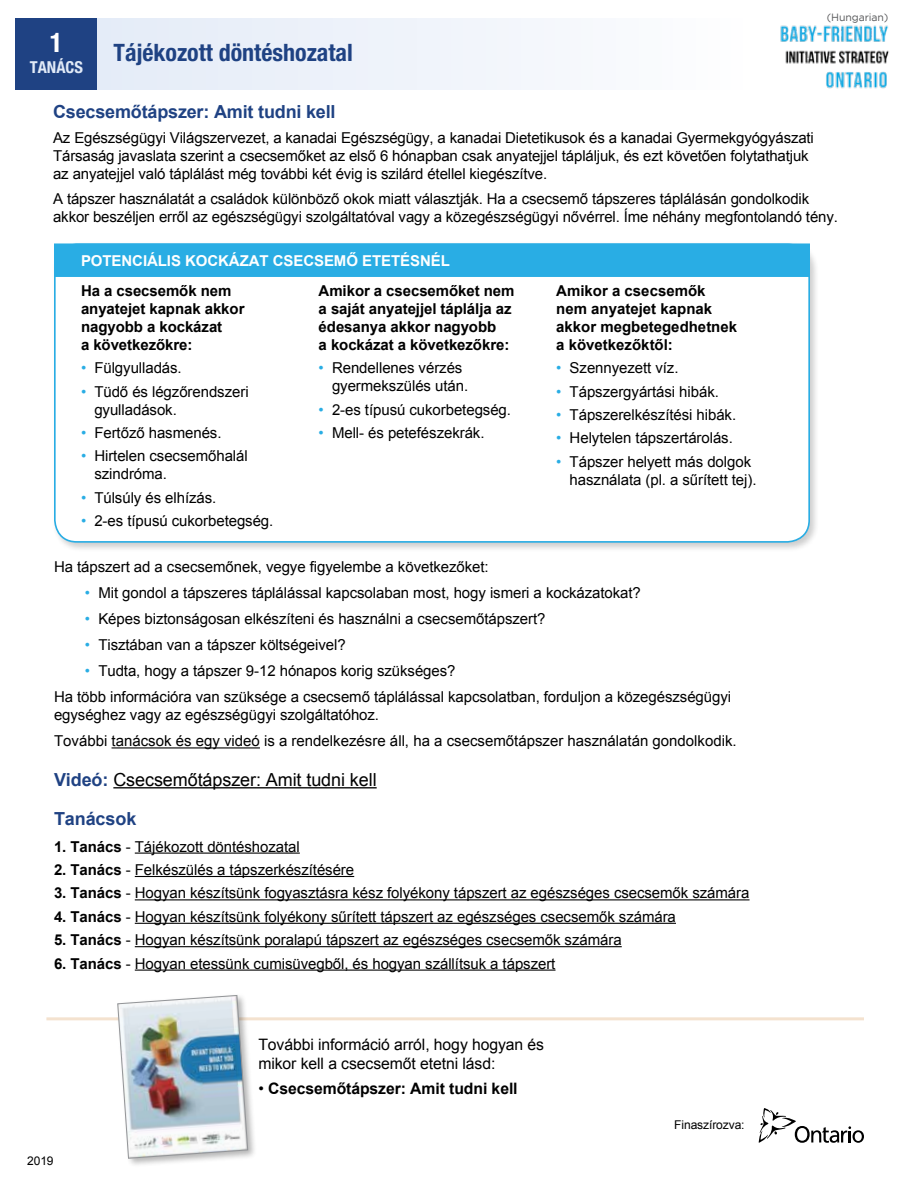
<style>
.page{position:relative;width:918px;height:1188px;background:#fff}
.page>*{position:absolute;margin:0;border:0;box-sizing:border-box;transform-origin:0 0}
.t1{font:700 condensed 27px "Helvetica Neue LT Pro";color:#fff}
.t2{font:700 condensed 24px "Helvetica Neue LT Pro";color:#1f4283}
.t3{font:18px/39.6px "Arial";letter-spacing:-.005em;color:#000}
.t4{font:700 18px "Arial";letter-spacing:-.01em;color:#1f4283}
.t5{font:700 condensed 16.5px "Helvetica Neue LT Pro";color:#e1eaf7}
.t6{font:15.75px/19.5px "Arial";letter-spacing:-.005em;color:#000}
.t7{font:700 15.75px "Arial";letter-spacing:-.005em;color:#000}
.t8{font:15px/18px "Arial";letter-spacing:-.005em;color:#000}
.t9{font:700 15px/18px "Arial";letter-spacing:-.005em;color:#000}
.t10{font:700 15px "Arial";letter-spacing:-.005em;color:#fff}
.t11{font:12.15px "Arial";letter-spacing:-.01em;color:#000}
.t12{font:12px "Arial";color:#000}
.t13{font:10.5px "Gotham";letter-spacing:-.01em;color:#58595b}
.s1{color:#29ade4}
.s2{font-weight:700;color:#1f4283}
.s3{font-weight:700}
.s4{font-weight:400}
</style>
<div class="page">
<div style="left:52px;top:241px;width:768px;height:312px;background:#000;opacity:.2"></div>
<div style="left:55px;top:244px;width:754px;height:298px;background:#fff;border-radius:22px"></div>
<div style="left:54px;top:243px;width:756px;height:34px;background:#29ade4;border:2px solid #29ade4"></div>
<hr style="left:112px;top:747px;width:148px;height:1px;background:#000">
<hr style="left:113px;top:787px;width:264px;height:1px;background:#000">
<hr style="left:135px;top:853px;width:165px;height:1px;background:#000">
<hr style="left:135px;top:876px;width:219px;height:1px;background:#000">
<hr style="left:135px;top:899px;width:615px;height:1px;background:#000">
<hr style="left:135px;top:923px;width:541px;height:1px;background:#000">
<hr style="left:135px;top:946px;width:487px;height:1px;background:#000">
<hr style="left:135px;top:970px;width:421px;height:1px;background:#000">
<hr style="left:46px;top:1017px;width:818px;height:3px;background:#f4e2cf">
<div style="left:115px;top:993px;width:142px;height:175px;background:#000;opacity:.3"></div>
<img style="left:118px;top:995px;width:130px;height:163px">
<div style="left:15px;top:18px;width:736px;height:72px;background:linear-gradient(to bottom,#f0f4fb,#f0f4fb)"></div>
<div style="left:15px;top:18px;width:82px;height:72px;background:#1f4283"></div>
<svg style="left:759px;top:1108px;width:105px;height:35px"></svg>
<img style="left:780px;top:25px;width:109px;height:64px">
<h1 class="t1" style="left:50px;top:26px;width:14px">1</h1>
<p class="t5" style="left:30px;top:57px;width:55px">TANÁCS</p>
<h2 class="t2" style="left:114px;top:38px;width:241px">Tájékozott döntéshozatal</h2>
<p class="t13" style="left:827px;top:12px;width:63px">(Hungarian)</p>
<p class="t4" style="left:53px;top:100px;width:284px">Csecsemőtápszer: Amit tudni kell</p>
<p class="t8" style="left:53px;top:129px;width:762px">Az Egészségügyi Világszervezet, a kanadai Egészségügy, a kanadai Dietetikusok és a kanadai Gyermekgyógyászati<br>Társaság javaslata szerint a csecsemőket az első 6 hónapban csak anyatejjel tápláljuk, és ezt követően folytathatjuk az anyatejjel való táplálást még további két évig is szilárd étellel kiegészítve.</p>
<p class="t8" style="left:53px;top:190px;width:786px">A tápszer használatát a családok különböző okok miatt választják. Ha a csecsemő tápszeres táplálásán gondolkodik akkor beszéljen erről az egészségügyi szolgáltatóval vagy a közegészségügyi nővérrel. Íme néhány megfontolandó tény.</p>
<p class="t10" style="left:81px;top:251px;width:370px">POTENCIÁLIS KOCKÁZAT CSECSEMŐ ETETÉSNÉL</p>
<p class="t9" style="left:81px;top:282px;width:165px">Ha a csecsemők nem anyatejet kapnak akkor nagyobb a kockázat<br>a következőkre:</p>
<p class="t8" style="left:81px;top:359px;width:102px"><span class="s1">•</span> Fülgyulladás.</p>
<p class="t8" style="left:94px;top:382px;width:156px;text-indent:-13px"><span class="s1">•</span> Tüdő és légzőrendszeri gyulladások.</p>
<p class="t8" style="left:81px;top:424px;width:142px"><span class="s1">•</span> Fertőző hasmenés.</p>
<p class="t8" style="left:94px;top:447px;width:155px;text-indent:-13px"><span class="s1">•</span> Hirtelen csecsemőhalál szindróma.</p>
<p class="t8" style="left:81px;top:489px;width:137px"><span class="s1">•</span> Túlsúly és elhízás.</p>
<p class="t8" style="left:81px;top:512px;width:194px"><span class="s1">•</span> 2-es típusú cukorbetegség.</p>
<p class="t9" style="left:319px;top:282px;width:197px">Amikor a csecsemőket nem a saját anyatejjel táplálja az édesanya akkor nagyobb<br>a kockázat a következőkre:</p>
<p class="t8" style="left:332px;top:359px;width:138px;text-indent:-13px"><span class="s1">•</span> Rendellenes vérzés gyermekszülés után.</p>
<p class="t8" style="left:319px;top:400px;width:194px"><span class="s1">•</span> 2-es típusú cukorbetegség.</p>
<p class="t8" style="left:319px;top:424px;width:167px"><span class="s1">•</span> Mell- és petefészekrák.</p>
<p class="t9" style="left:556px;top:282px;width:182px">Amikor a csecsemők nem anyatejet kapnak akkor megbetegedhetnek a következőktől:</p>
<p class="t8" style="left:556px;top:359px;width:124px"><span class="s1">•</span> Szennyezett víz.</p>
<p class="t8" style="left:556px;top:382px;width:164px"><span class="s1">•</span> Tápszergyártási hibák.</p>
<p class="t8" style="left:556px;top:406px;width:181px"><span class="s1">•</span> Tápszerelkészítési hibák.</p>
<p class="t8" style="left:556px;top:429px;width:178px"><span class="s1">•</span> Helytelen tápszertárolás.</p>
<p class="t8" style="left:570px;top:453px;width:188px;text-indent:-13px"><span class="s1">•</span> Tápszer helyett más dolgok használata (pl. a sűrített tej).</p>
<p class="t8" style="left:54px;top:558px;width:436px">Ha tápszert ad a csecsemőnek, vegye figyelembe a következőket:</p>
<p class="t8" style="left:85px;top:584px;width:558px"><span class="s1">•</span> Mit gondol a tápszeres táplálással kapcsolaban most, hogy ismeri a kockázatokat?</p>
<p class="t8" style="left:85px;top:610px;width:462px"><span class="s1">•</span> Képes biztonságosan elkészíteni és használni a csecsemőtápszert?</p>
<p class="t8" style="left:85px;top:636px;width:262px"><span class="s1">•</span> Tisztában van a tápszer költségeivel?</p>
<p class="t8" style="left:54px;top:658px;width:679px;line-height:26.1px;text-indent:31px"><span class="s1">•</span> Tudta, hogy a tápszer 9-12 hónapos korig szükséges?<br>Ha több információra van szüksége a csecsemő táplálással kapcsolatban, forduljon a közegészségügyi</p>
<p class="t8" style="left:54px;top:702px;width:684px;line-height:26.1px">egységhez vagy az egészségügyi szolgáltatóhoz.<br>További tanácsok és egy videó is a rendelkezésre áll, ha a csecsemőtápszer használatán gondolkodik.</p>
<p class="t3" style="left:54px;top:760px;width:324px"><span class="s2">Videó:</span> Csecsemőtápszer: Amit tudni kell<br><span class="s2">Tanácsok</span></p>
<p class="t8" style="left:54px;top:837px;width:247px"><span class="s3">1. Tanács</span> - Tájékozott döntéshozatal</p>
<p class="t8" style="left:54px;top:861px;width:302px"><span class="s3">2. Tanács</span> - Felkészülés a tápszerkészítésére</p>
<p class="t8" style="left:54px;top:884px;width:697px"><span class="s3">3. Tanács</span> - Hogyan készítsünk fogyasztásra kész folyékony tápszert az egészséges csecsemők számára</p>
<p class="t8" style="left:54px;top:908px;width:623px"><span class="s3">4. Tanács</span> - Hogyan készítsünk folyékony sűrített tápszert az egészséges csecsemők számára</p>
<p class="t8" style="left:54px;top:931px;width:569px"><span class="s3">5. Tanács</span> - Hogyan készítsünk poralapú tápszert az egészséges csecsemők számára</p>
<p class="t8" style="left:54px;top:954px;width:503px"><span class="s3">6. Tanács</span> - Hogyan etessünk cumisüvegből, és hogyan szállítsuk a tápszert</p>
<p class="t12" style="left:27px;top:1153px;width:28px">2019</p>
<p class="t6" style="left:258px;top:1035px;width:287px">További információ arról, hogy hogyan és mikor kell a csecsemőt etetni lásd:</p>
<p class="t7" style="left:258px;top:1078px;width:261px"><span class="s4">•</span> Csecsemőtápszer: Amit tudni kell</p>
<p class="t11" style="left:674px;top:1117px;width:72px">Finaszírozva:</p>
</div>
